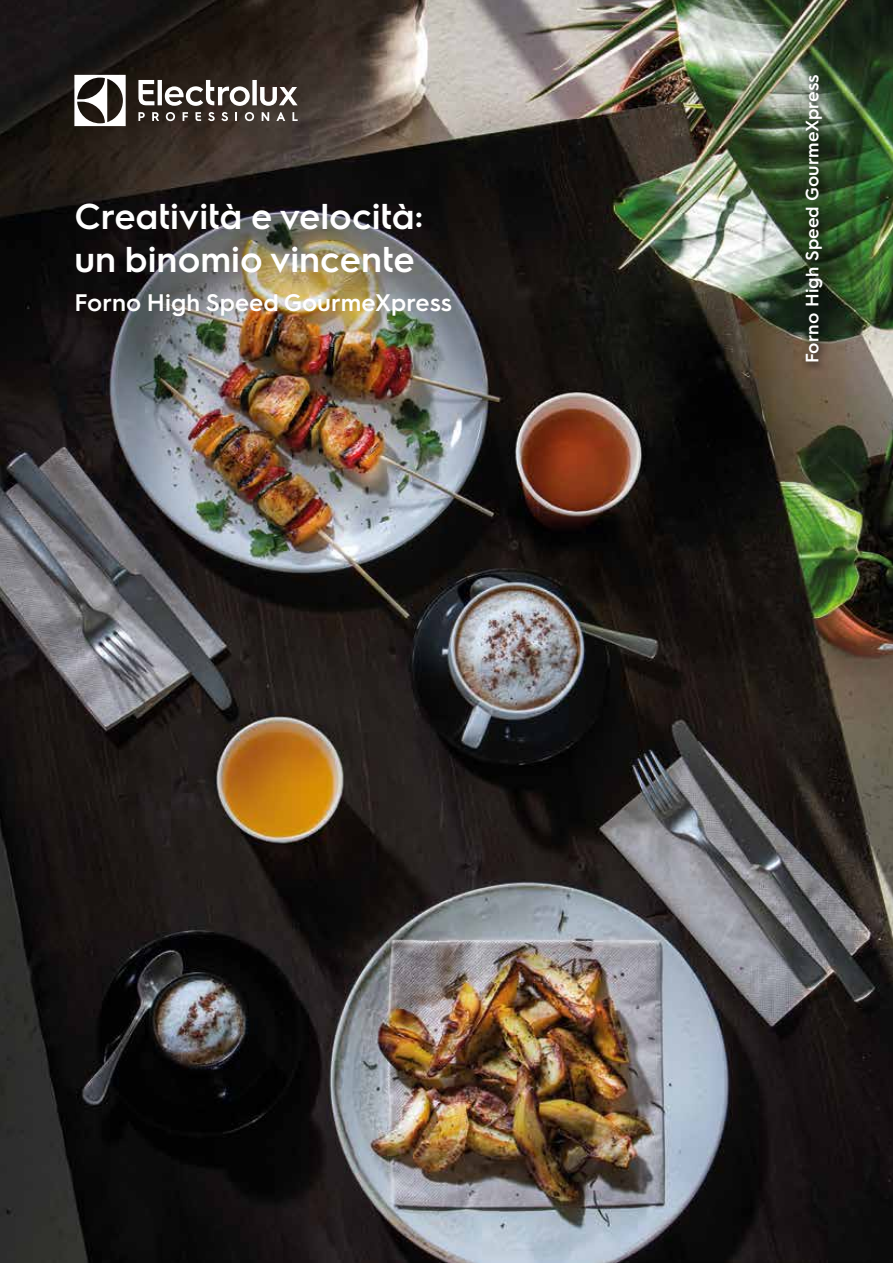
<style>
.page{position:relative;width:893px;height:1263px;background:#fff}
.page>*{position:absolute;margin:0;border:0;box-sizing:border-box;transform-origin:0 0}
.t1{font:600 36px/43.2px "Electrolux Sans";color:#fff}
.t2{font:600 24px "Electrolux Sans";color:#fff}
.t3{font:600 18px "Electrolux Sans";color:#fff}
</style>
<div class="page">
<img style="left:0;top:0;width:893px;height:1263px">
<svg style="left:74px;top:75px;width:52px;height:51px"></svg>
<svg style="left:138px;top:80px;width:160px;height:26px"></svg>
<svg style="left:292px;top:112px;width:6px;height:9px"></svg>
<svg style="left:245px;top:112px;width:9px;height:9px"></svg>
<svg style="left:235px;top:112px;width:2px;height:9px"></svg>
<svg style="left:221px;top:112px;width:7px;height:9px"></svg>
<svg style="left:208px;top:112px;width:7px;height:9px"></svg>
<svg style="left:195px;top:112px;width:6px;height:9px"></svg>
<svg style="left:183px;top:112px;width:5px;height:9px"></svg>
<svg style="left:166px;top:112px;width:9px;height:9px"></svg>
<svg style="left:152px;top:112px;width:7px;height:9px"></svg>
<svg style="left:138px;top:112px;width:7px;height:9px"></svg>
<svg style="left:276px;top:112px;width:9px;height:9px"></svg>
<svg style="left:262px;top:112px;width:7px;height:9px"></svg>
<div style="left:800px;top:70px;width:32px;height:303px;background:#000;opacity:.75"></div>
<p class="t1" style="left:74px;top:192px;width:350px">Creatività e velocità: un binomio vincente</p>
<p class="t2" style="left:74px;top:286px;width:379px">Forno High Speed GourmeXpress</p>
<p class="t3" style="left:800px;top:363px;width:290px;rotate:-90deg">Forno High Speed GourmeXpress</p>
</div>
